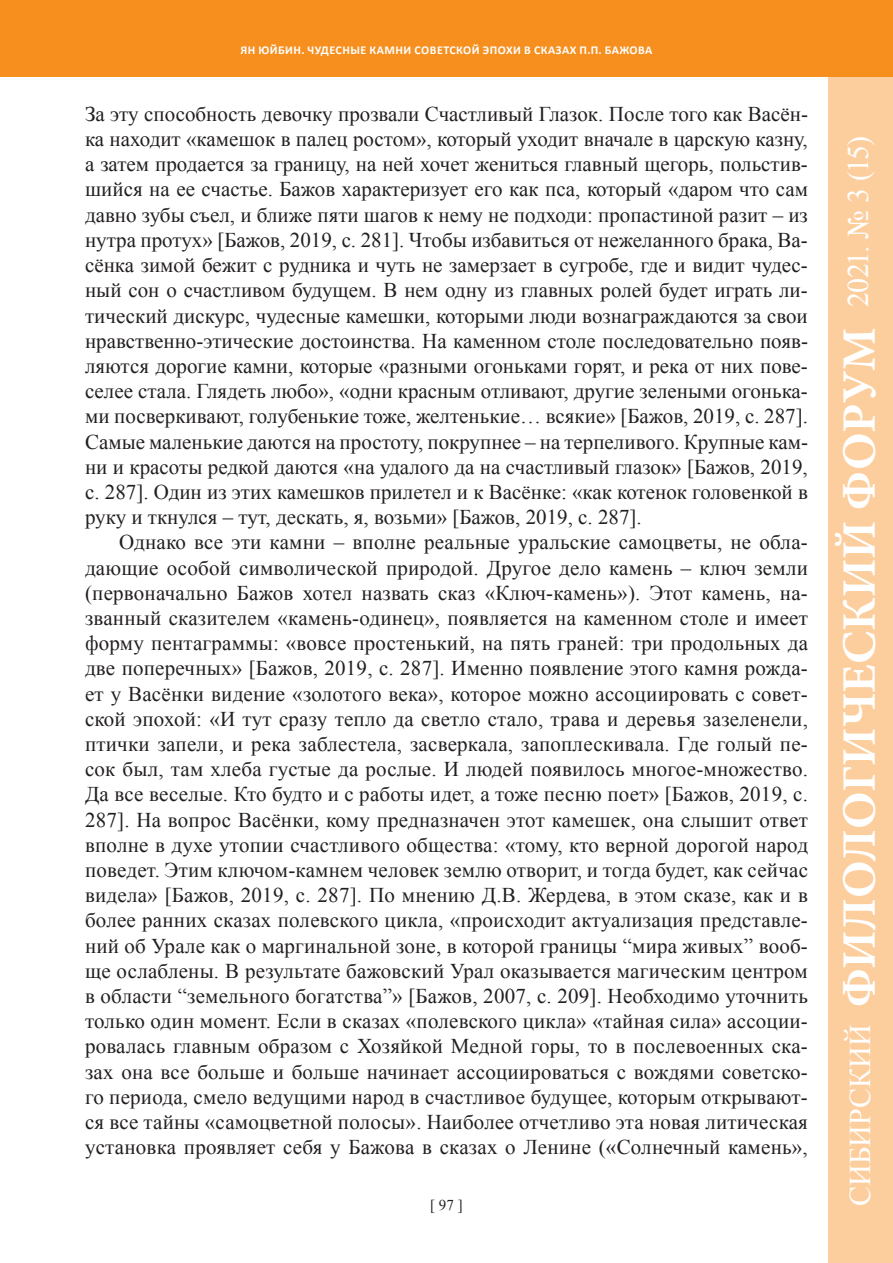
<style>
.page{position:relative;width:893px;height:1263px;background:#fff}
.page>*{position:absolute;margin:0;border:0;box-sizing:border-box;transform-origin:0 0}
.t1{font:700 48px "Minion Pro";color:#fff}
.t2{font:30px "Times New Roman";letter-spacing:-.005em;color:#fff}
.t3{font:21px/25.2px "Times New Roman";color:#231f20;text-align:justify}
.t4{font:15px "Times New Roman";color:#231f20}
.t5{font:700 12px "Calibri";letter-spacing:.04em;color:#fff}
</style>
<div class="page">
<div style="left:828px;top:0;width:65px;height:1263px;background:#fdce9d"></div>
<div style="left:0;top:0;width:893px;height:77px;background:#f68f1e"></div>
<p class="t5" style="left:240px;top:43px;width:83px">Ян Юйбин. Чудесн</p>
<p class="t5" style="left:350px;top:43px;width:29px">ые камни</p>
<p class="t5" style="left:414px;top:43px;width:8px">советско</p>
<p class="t5" style="left:472px;top:43px;width:20px">й эпо</p>
<p class="t5" style="left:506px;top:43px;width:36px">хивсказа</p>
<p class="t5" style="left:570px;top:43px;width:44px">х П.П. Бажова</p>
<p class="t3" style="left:85px;top:101px;width:724px">За эту способность девочку прозвали Счастливый Глазок. После того как Васён&shy;ка находит «камешок в палец ростом», который уходит вначале в царскую казну, а затем продается за границу, на ней хочет жениться главный щегорь, польстив&shy;шийся на ее счастье. Бажов характеризует его как пса, который «даром что сам давно зубы съел, и ближе пяти шагов к нему не подходи: пропастиной разит – из нутра протух» [Бажов, 2019, с. 281]. Чтобы избавиться от нежеланного брака, Ва&shy;сёнка зимой бежит с рудника и чуть не замерзает в сугробе, где и видит чудес&shy;ный сон о счастливом будущем. В нем одну из главных ролей будет играть ли&shy;тический дискурс, чудесные камешки, которыми люди вознаграждаются за свои нравственно-этические достоинства. На каменном столе последовательно появ&shy;ляются дорогие камни, которые «разными огоньками горят, и река от них пове&shy;селее стала. Глядеть любо», «одни красным отливают, другие зелеными огонька&shy;ми посверкивают, голубенькие тоже, желтенькие… всякие» [Бажов, 2019, с. 287].<br>Самые маленькие даются на простоту, покрупнее – на терпеливого. Крупные кам&shy;ни и красоты редкой даются «на удалого да на счастливый глазок» [Бажов, 2019, с. 287]. Один из этих камешков прилетел и к Васёнке: «как котенок головенкой в руку и ткнулся – тут, дескать, я, возьми» [Бажов, 2019, с. 287].</p>
<p class="t3" style="left:85px;top:529px;width:724px;text-indent:34px">Однако все эти камни – вполне реальные уральские самоцветы, не обла&shy;дающие особой символической природой. Другое дело камень – ключ земли (первоначально Бажов хотел назвать сказ «Ключ-камень»). Этот камень, на&shy;званный сказителем «камень-одинец», появляется на каменном столе и имеет форму пентаграммы: «вовсе простенький, на пять граней: три продольных да две поперечных» [Бажов, 2019, с. 287]. Именно появление этого камня рожда&shy;ет у Васёнки видение «золотого века», которое можно ассоциировать с совет&shy;ской эпохой: «И тут сразу тепло да светло стало, трава и деревья зазеленели, птички запели, и река заблестела, засверкала, запоплескивала. Где голый пе&shy;сок был, там хлеба густые да рослые. И людей появилось многое-множество.<br>Да все веселые. Кто будто и с работы идет, а тоже песню поет» [Бажов, 2019, с.<br>287]. На вопрос Васёнки, кому предназначен этот камешек, она слышит ответ вполне в духе утопии счастливого общества: «тому, кто верной дорогой народ поведет. Этим ключом-камнем человек землю отворит, и тогда будет, как сейчас видела» [Бажов, 2019, с. 287]. По мнению Д.В. Жердева, в этом сказе, как и в более ранних сказах полевского цикла, «происходит актуализация представле&shy;ний об Урале как о маргинальной зоне, в которой границы “мира живых” вооб&shy;ще ослаблены. В результате бажовский Урал оказывается магическим центром в области “земельного богатства”» [Бажов, 2007, с. 209]. Необходимо уточнить только один момент. Если в сказах «полевского цикла» «тайная сила» ассоции&shy;ровалась главным образом с Хозяйкой Медной горы, то в послевоенных ска&shy;зах она все больше и больше начинает ассоциироваться с вождями советско&shy;го периода, смело ведущими народ в счастливое будущее, которым открывают&shy;ся все тайны «самоцветной полосы». Наиболее отчетливо эта новая литическая установка проявляет себя у Бажова в сказах о Ленине («Солнечный камень»,</p>
<p class="t4" style="left:430px;top:1194px;width:34px">[ 97 ]</p>
<h2 class="t2" style="left:838px;top:307px;width:173px;rotate:-90deg">2021. № 3 (15)</h2>
<h1 class="t1" style="left:831px;top:1007px;width:681px;rotate:-90deg">ФИЛОЛОГИЧЕСКИЙ ФОРУМ</h1>
<h2 class="t2" style="left:840px;top:1206px;width:183px;rotate:-90deg">СИБИРСКИЙ</h2>
</div>
